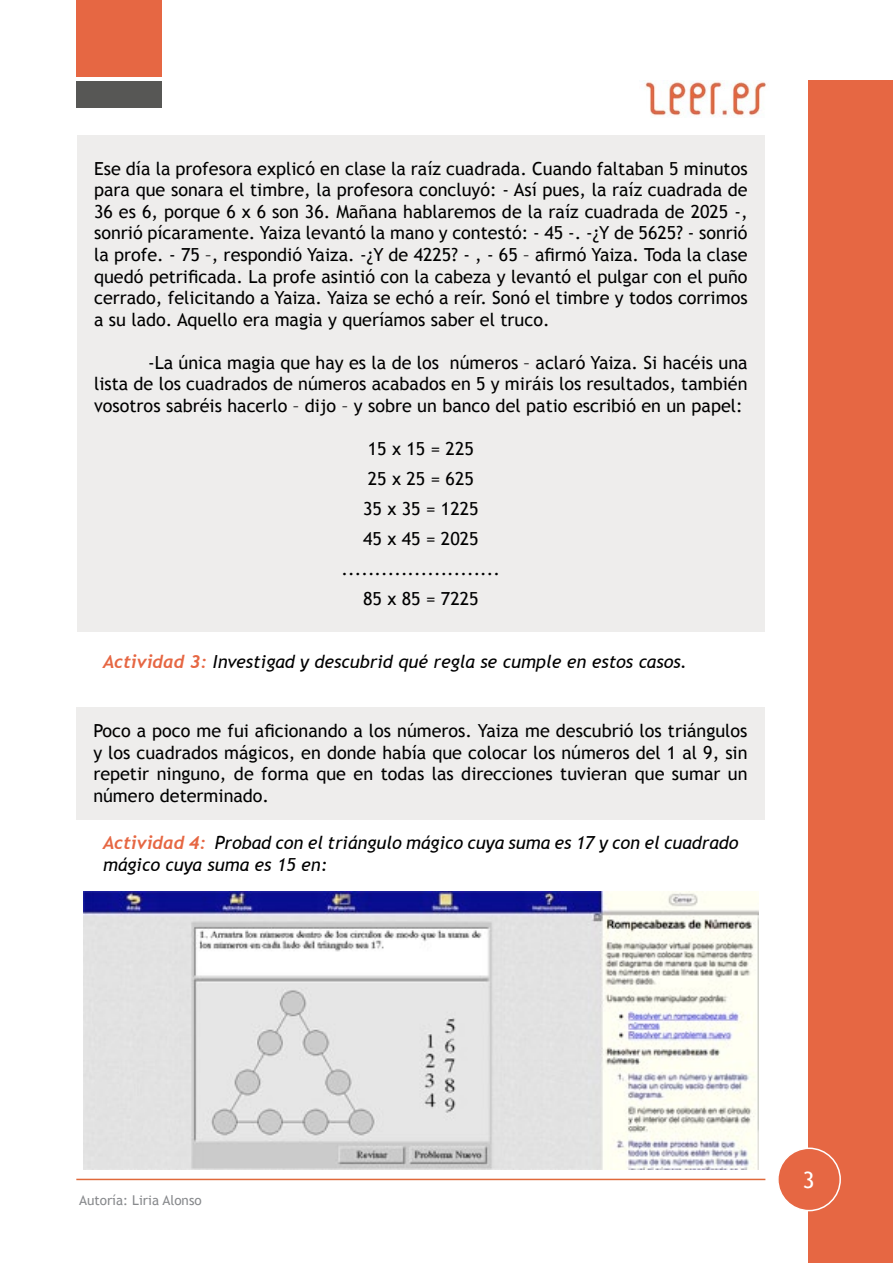
<style>
.page{position:relative;width:893px;height:1263px;background:#fff}
.page>*{position:absolute;margin:0;border:0;box-sizing:border-box;transform-origin:0 0}
.t1{font:22.5px "Trebuchet MS";color:#fff}
.t2{font:18px/21.6px "Trebuchet MS";color:#000;text-align:justify}
.t3{font:italic 18px/21.6px "Trebuchet MS";color:#000}
.t4{font:13.5px "Trebuchet MS";color:#888a8d}
.s1{font-family:"Trebuchet";font-weight:700;color:#e66743}
</style>
<div class="page">
<div style="left:808px;top:81px;width:85px;height:1182px;background:#e66743"></div>
<div style="left:76px;top:0;width:85px;height:77px;background:#e66743"></div>
<div style="left:76px;top:81px;width:85px;height:27px;background:#575755"></div>
<hr style="left:76px;top:1179px;width:689px;height:1px;background:#e0693b">
<div style="left:778px;top:1148px;width:62px;height:62px;background:#e66743;border-radius:50%"></div>
<div style="left:777px;top:1147px;width:64px;height:64px;border:2px solid #fff;border-radius:50%"></div>
<img style="left:645px;top:81px;width:121px;height:36px">
<div style="left:77px;top:135px;width:688px;height:496px;background:#eeedec"></div>
<div style="left:76px;top:707px;width:689px;height:112px;background:#eeedec"></div>
<img style="left:83px;top:892px;width:675px;height:277px">
<p class="t2" style="left:94px;top:158px;width:655px">Ese día la profesora explicó en clase la raíz cuadrada. Cuando faltaban 5 minutos para que sonara el timbre, la profesora concluyó: - Así pues, la raíz cuadrada de 36 es 6, porque 6 x 6 son 36. Mañana hablaremos de la raíz cuadrada de 2025 -, sonrió pícaramente. Yaiza levantó la mano y contestó: - 45 -. -¿Y de 5625? - sonrió la profe. - 75 –, respondió Yaiza. -¿Y de 4225? - , - 65 – afirmó Yaiza. Toda la clase quedó petrificada. La profe asintió con la cabeza y levantó el pulgar con el puño cerrado, felicitando a Yaiza. Yaiza se echó a reír. Sonó el timbre y todos corrimos a su lado. Aquello era magia y queríamos saber el truco.</p>
<p class="t2" style="left:94px;top:352px;width:655px;text-indent:54px">-La única magia que hay es la de los números – aclaró Yaiza. Si hacéis una lista de los cuadrados de números acabados en 5 y miráis los resultados, también vosotros sabréis hacerlo – dijo – y sobre un banco del patio escribió en un papel:</p>
<p class="t2" style="left:342px;top:433px;width:160px;line-height:30.2px;text-align:center">15 x 15 = 225<br>25 x 25 = 625<br>35 x 35 = 1225<br>45 x 45 = 2025 ........................<br>85 x 85 = 7225</p>
<p class="t3" style="left:103px;top:651px;width:586px"><span class="s1">Actividad 3:</span> Investigad y descubrid qué regla se cumple en estos casos.</p>
<p class="t2" style="left:93px;top:720px;width:656px">Poco a poco me fui aficionando a los números. Yaiza me descubrió los triángulos y los cuadrados mágicos, en donde había que colocar los números del 1 al 9, sin repetir ninguno, de forma que en todas las direcciones tuvieran que sumar un número determinado.</p>
<p class="t3" style="left:103px;top:832px;width:637px"><span class="s1">Actividad 4:</span> Probad con el triángulo mágico cuya suma es 17 y con el cuadrado mágico cuya suma es 15 en:</p>
<p class="t4" style="left:79px;top:1192px;width:124px">Autoría: Liria Alonso</p>
<p class="t1" style="left:803px;top:1166px;width:13px">3</p>
</div>
